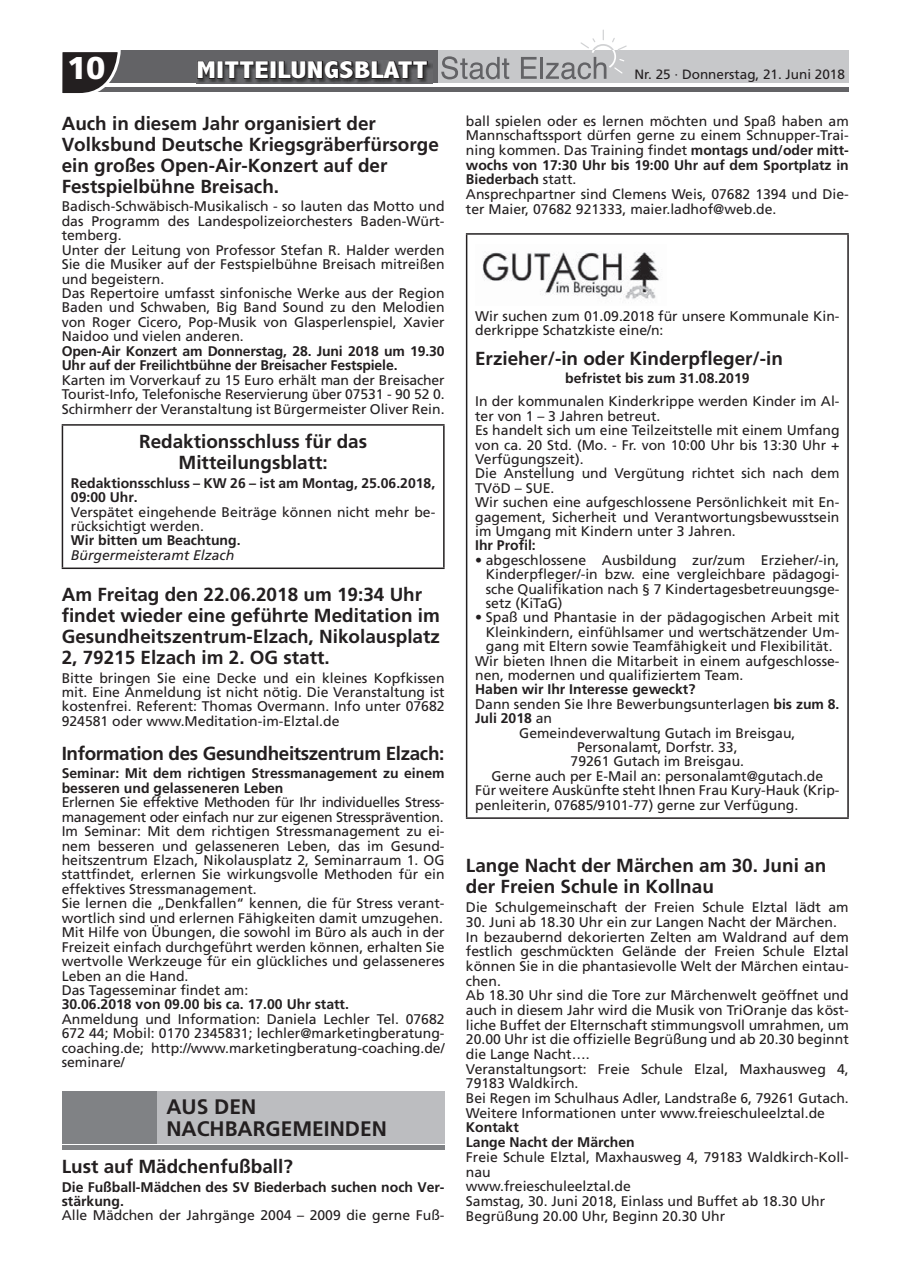
<style>
.page{position:relative;width:902px;height:1280px;background:#fff}
.page>*{position:absolute;margin:0;border:0;box-sizing:border-box;transform-origin:0 0}
.t1{font:900 31.5px "Frutiger";color:#fff}
.t2{font:800 condensed 24.45px "Abadi";letter-spacing:.01em;color:#fff;scale:1.26 1}
.t3{font:700 21px/22.5px "Frutiger";color:#231f20}
.t4{font:700 18.9px/21px "Frutiger";color:#231f20}
.t5{font:700 18.9px "Frutiger";letter-spacing:-.02em;color:#231f20}
.t6{font:13.95px/14.4px "Frutiger";color:#231f20}
.t7{font:700 13.95px/14.4px "Frutiger";color:#231f20}
.t8{font:italic 13.95px "Frutiger";color:#231f20}
.t9{font:13.5px "Frutiger";color:#231f20}
.s1{font-weight:700}
.s2{font-weight:400}
</style>
<div class="page">
<div style="left:62px;top:51px;width:786px;height:32px;background:#c7c8ca"></div>
<div style="left:74px;top:51px;width:364px;height:32px;background:#636366"></div>
<hr style="left:62px;top:87px;width:786px;height:4px;background:#636366">
<svg style="left:62px;top:50px;width:60px;height:43px"></svg>
<svg style="left:441px;top:56px;width:68px;height:23px"></svg>
<svg style="left:521px;top:57px;width:15px;height:22px"></svg>
<hr style="left:540px;top:57px;width:3px;height:22px;background:#636366">
<svg style="left:545px;top:29px;width:81px;height:50px"></svg>
<img style="left:198px;top:63px;width:234px;height:20px">
<svg style="left:197px;top:60px;width:231px;height:20px"></svg>
<hr style="left:62px;top:424px;width:382px;height:2px;background:#231f20">
<hr style="left:62px;top:426px;width:1px;height:141px;background:#231f20">
<hr style="left:443px;top:426px;width:1px;height:141px;background:#231f20">
<hr style="left:62px;top:567px;width:382px;height:2px;background:#231f20">
<div style="left:62px;top:1091px;width:95px;height:52px;background:#808285"></div>
<div style="left:157px;top:1091px;width:287px;height:52px;background:#bcbdc0"></div>
<hr style="left:62px;top:1146px;width:382px;height:4px;background:#808285">
<hr style="left:466px;top:233px;width:382px;height:2px;background:#231f20">
<hr style="left:466px;top:235px;width:1px;height:582px;background:#231f20">
<hr style="left:847px;top:235px;width:1px;height:582px;background:#231f20">
<hr style="left:466px;top:817px;width:382px;height:2px;background:#231f20">
<img style="left:482px;top:252px;width:178px;height:47px">
<h1 class="t1" style="left:67px;top:49px;width:40px">10</h1>
<h2 class="t2" style="left:196px;top:57px;width:185px">MITTEILUNGSBLATT</h2>
<p class="t9" style="left:634px;top:66px;width:212px">Nr. 25 · Donnerstag, 21. Juni 2018</p>
<h3 class="t4" style="left:62px;top:112px;width:378px">Auch in diesem Jahr organisiert der Volksbund Deutsche Kriegsgräberfürsorge ein großes Open-Air-Konzert auf der Festspielbühne Breisach.</h3>
<p class="t6" style="left:62px;top:199px;width:384px">Badisch-Schwäbisch-Musikalisch - so lauten das Motto und das Programm des Landespolizeiorchesters Baden-Würt&shy;temberg.<br>Unter der Leitung von Professor Stefan R. Halder werden Sie die Musiker auf der Festspielbühne Breisach mitreißen und begeistern.<br>Das Repertoire umfasst sinfonische Werke aus der Region Baden und Schwaben, Big Band Sound zu den Melodien von Roger Cicero, Pop-Musik von Glasperlenspiel, Xavier Naidoo und vielen anderen.</p>
<p class="t7" style="left:62px;top:344px;width:384px">Open-Air Konzert am Donnerstag, 28. Juni 2018 um 19.30<br>Uhr auf der Freilichtbühne der Breisacher Festspiele.</p>
<p class="t6" style="left:62px;top:372px;width:384px;text-align:justify">Karten im Vorverkauf zu 15 Euro erhält man der Breisacher Tourist-Info, Telefonische Reservierung über 07531 - 90 52 0.<br>Schirmherr der Veranstaltung ist Bürgermeister Oliver Rein.</p>
<h3 class="t4" style="left:139px;top:431px;width:229px;text-align:center">Redaktionsschluss für das<br>Mitteilungsblatt:</h3>
<p class="t7" style="left:71px;top:476px;width:366px">Redaktionsschluss – KW 26 – ist am Montag, 25.06.2018,<br>09:00 Uhr.</p>
<p class="t6" style="left:71px;top:504px;width:366px">Verspätet eingehende Beiträge können nicht mehr be&shy;rücksichtigt werden.</p>
<p class="t7" style="left:71px;top:533px;width:171px">Wir bitten um Beachtung.</p>
<p class="t8" style="left:71px;top:547px;width:165px">Bürgermeisteramt Elzach</p>
<h3 class="t4" style="left:62px;top:583px;width:380px">Am Freitag den 22.06.2018 um 19:34 Uhr findet wieder eine geführte Meditation im Gesundheitszentrum-Elzach, Nikolausplatz 2, 79215 Elzach im 2. OG statt.</h3>
<p class="t6" style="left:62px;top:670px;width:384px;text-align:justify">Bitte bringen Sie eine Decke und ein kleines Kopfkissen mit. Eine Anmeldung ist nicht nötig. Die Veranstaltung ist kostenfrei. Referent: Thomas Overmann. Info unter 07682<br>924581 oder www.Meditation-im-Elztal.de</p>
<h3 class="t5" style="left:62px;top:742px;width:384px">Information des Gesundheitszentrum Elzach:</h3>
<p class="t7" style="left:62px;top:766px;width:384px">Seminar: Mit dem richtigen Stressmanagement zu einem besseren und gelasseneren Leben</p>
<p class="t6" style="left:62px;top:795px;width:384px">Erlernen Sie effektive Methoden für Ihr individuelles Stress&shy;management oder einfach nur zur eigenen Stressprävention.<br>Im Seminar: Mit dem richtigen Stressmanagement zu ei&shy;nem besseren und gelasseneren Leben, das im Gesund&shy;heitszentrum Elzach, Nikolausplatz 2, Seminarraum 1. OG stattfindet, erlernen Sie wirkungsvolle Methoden für ein effektives Stressmanagement.<br>Sie lernen die „Denkfallen“ kennen, die für Stress verant&shy;wortlich sind und erlernen Fähigkeiten damit umzugehen.<br>Mit Hilfe von Übungen, die sowohl im Büro als auch in der Freizeit einfach durchgeführt werden können, erhalten Sie wertvolle Werkzeuge für ein glückliches und gelasseneres Leben an die Hand.<br>Das Tagesseminar findet am:</p>
<p class="t7" style="left:62px;top:997px;width:289px">30.06.2018 von 09.00 bis ca. 17.00 Uhr statt.</p>
<p class="t6" style="left:62px;top:1012px;width:384px;text-align:justify">Anmeldung und Information: Daniela Lechler Tel. 07682<br>672 44; Mobil: 0170 2345831; lechler@marketingberatung&shy;coaching.de; http://www.marketingberatung-coaching.de/ seminare/</p>
<h3 class="t3" style="left:166px;top:1095px;width:222px">AUS DEN<br>NACHBARGEMEINDEN</h3>
<h3 class="t4" style="left:62px;top:1156px;width:233px">Lust auf Mädchenfußball?</h3>
<p class="t7" style="left:62px;top:1179px;width:384px">Die Fußball-Mädchen des SV Biederbach suchen noch Ver&shy;stärkung.</p>
<p class="t6" style="left:62px;top:1208px;width:384px">Alle Mädchen der Jahrgänge 2004 – 2009 die gerne Fuß-</p>
<p class="t6" style="left:466px;top:113px;width:384px">ball spielen oder es lernen möchten und Spaß haben am Mannschaftssport dürfen gerne zu einem Schnupper-Trai&shy;ning kommen. Das Training findet <span class="s1">montags und/oder mitt&shy;wochs von 17:30 Uhr bis 19:00 Uhr auf dem Sportplatz in Biederbach</span> statt.<br>Ansprechpartner sind Clemens Weis, 07682 1394 und Die&shy;ter Maier, 07682 921333, maier.ladhof@web.de.</p>
<p class="t6" style="left:475px;top:309px;width:366px">Wir suchen zum 01.09.2018 für unsere Kommunale Kin&shy;derkrippe Schatzkiste eine/n:</p>
<h3 class="t4" style="left:475px;top:348px;width:309px">Erzieher/-in oder Kinderpfleger/-in</h3>
<p class="t7" style="left:565px;top:371px;width:186px">befristet bis zum 31.08.2019</p>
<p class="t6" style="left:475px;top:394px;width:366px">In der kommunalen Kinderkrippe werden Kinder im Al&shy;ter von 1 – 3 Jahren betreut.<br>Es handelt sich um eine Teilzeitstelle mit einem Umfang von ca. 20 Std. (Mo. - Fr. von 10:00 Uhr bis 13:30 Uhr + Verfügungszeit).<br>Die Anstellung und Vergütung richtet sich nach dem TVöD – SUE.<br>Wir suchen eine aufgeschlossene Persönlichkeit mit En&shy;gagement, Sicherheit und Verantwortungsbewusstsein im Umgang mit Kindern unter 3 Jahren.</p>
<p class="t7" style="left:475px;top:538px;width:62px">Ihr Profil:</p>
<p class="t6" style="left:485px;top:553px;width:355px;text-align:justify;text-indent:-11px">• abgeschlossene Ausbildung zur/zum Erzieher/-in, Kinderpfleger/-in bzw. eine vergleichbare pädagogi&shy;sche Qualifikation nach § 7 Kindertagesbetreuungsge&shy;setz (KiTaG)</p>
<p class="t6" style="left:475px;top:610px;width:366px">• Spaß und Phantasie in der pädagogischen Arbeit mit</p>
<p class="t6" style="left:485px;top:625px;width:355px">Kleinkindern, einfühlsamer und wertschätzender Um-</p>
<p class="t6" style="left:485px;top:639px;width:348px">gang mit Eltern sowie Teamfähigkeit und Flexibilität.</p>
<p class="t6" style="left:475px;top:653px;width:366px">Wir bieten Ihnen die Mitarbeit in einem aufgeschlosse-</p>
<p class="t6" style="left:475px;top:668px;width:270px">nen, modernen und qualifiziertem Team.</p>
<p class="t7" style="left:475px;top:682px;width:222px">Haben wir Ihr Interesse geweckt?</p>
<p class="t6" style="left:475px;top:697px;width:366px">Dann senden Sie Ihre Bewerbungsunterlagen <span class="s1">bis zum 8.</span></p>
<p class="t7" style="left:475px;top:711px;width:79px">Juli 2018 <span class="s2">an</span></p>
<p class="t6" style="left:519px;top:725px;width:278px">Gemeindeverwaltung Gutach im Breisgau,</p>
<p class="t6" style="left:577px;top:740px;width:162px">Personalamt, Dorfstr. 33,</p>
<p class="t6" style="left:570px;top:754px;width:175px">79261 Gutach im Breisgau.</p>
<p class="t6" style="left:491px;top:769px;width:333px">Gerne auch per E-Mail an: personalamt@gutach.de</p>
<p class="t6" style="left:475px;top:783px;width:366px">Für weitere Auskünfte steht Ihnen Frau Kury-Hauk (Krip-</p>
<p class="t6" style="left:475px;top:797px;width:325px">penleiterin, 07685/9101-77) gerne zur Verfügung.</p>
<h3 class="t4" style="left:466px;top:855px;width:362px">Lange Nacht der Märchen am 30. Juni an der Freien Schule in Kollnau</h3>
<p class="t6" style="left:466px;top:900px;width:384px">Die Schulgemeinschaft der Freien Schule Elztal lädt am</p>
<p class="t6" style="left:466px;top:914px;width:384px">30. Juni ab 18.30 Uhr ein zur Langen Nacht der Märchen.<br>In bezaubernd dekorierten Zelten am Waldrand auf dem festlich geschmückten Gelände der Freien Schule Elztal können Sie in die phantasievolle Welt der Märchen eintau&shy;chen.<br>Ab 18.30 Uhr sind die Tore zur Märchenwelt geöffnet und auch in diesem Jahr wird die Musik von TriOranje das köst&shy;liche Buffet der Elternschaft stimmungsvoll umrahmen, um 20.00 Uhr ist die offizielle Begrüßung und ab 20.30 beginnt die Lange Nacht….<br>Veranstaltungsort: Freie Schule Elzal, Maxhausweg 4, 79183 Waldkirch.<br>Bei Regen im Schulhaus Adler, Landstraße 6, 79261 Gutach.<br>Weitere Informationen unter www.freieschuleelztal.de</p>
<p class="t7" style="left:466px;top:1120px;width:170px">Kontakt<br>Lange Nacht der Märchen</p>
<p class="t6" style="left:466px;top:1149px;width:384px">Freie Schule Elztal, Maxhausweg 4, 79183 Waldkirch-Koll&shy;nau<br>www.freieschuleelztal.de<br>Samstag, 30. Juni 2018, Einlass und Buffet ab 18.30 Uhr Begrüßung 20.00 Uhr, Beginn 20.30 Uhr</p>
</div>
